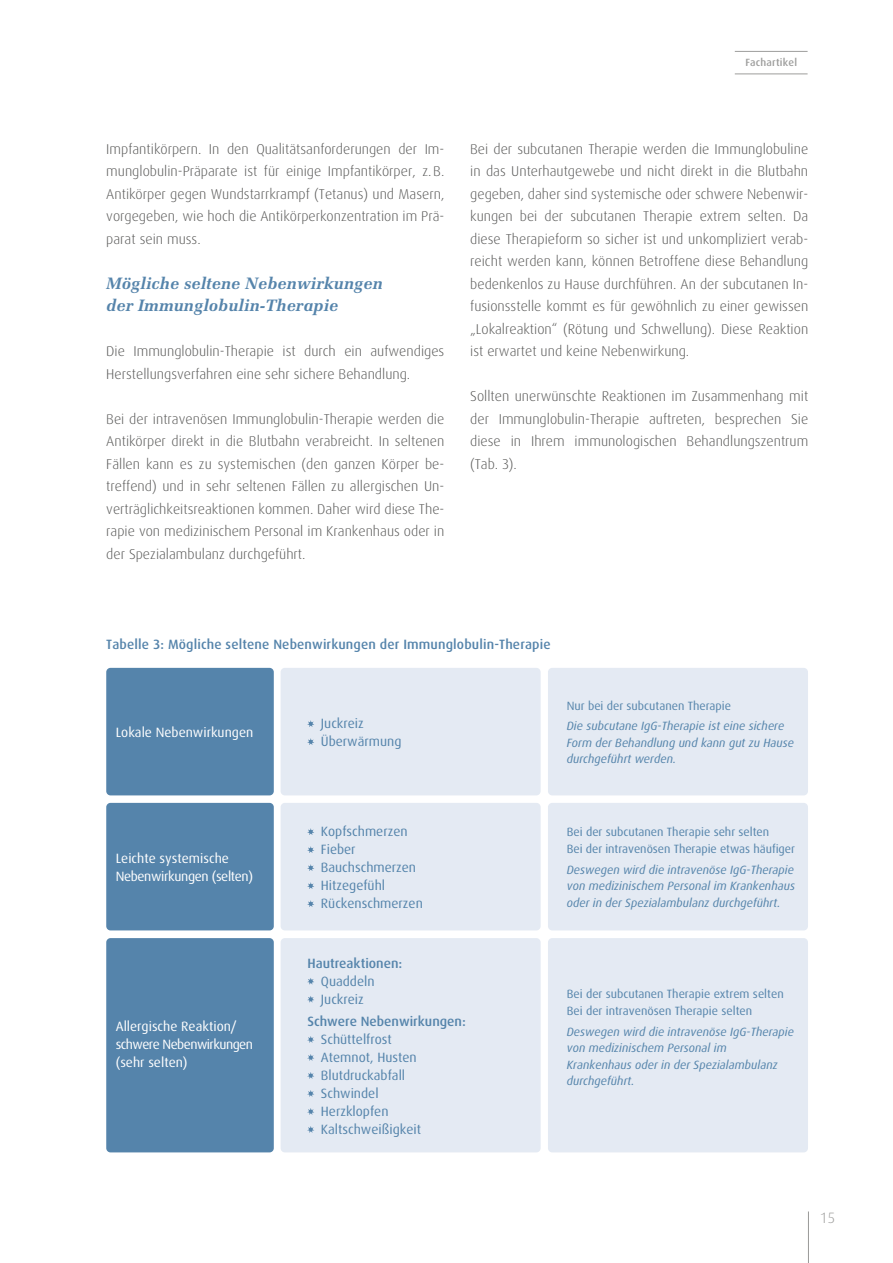
<style>
.page{position:relative;width:893px;height:1263px;background:#fff}
.page>*{position:absolute;margin:0;border:0;box-sizing:border-box;transform-origin:0 0}
.t1{font:italic 700 16.5px/22.5px "Melior";letter-spacing:.005em;color:#5584ab}
.t2{font:300 15px "Dax Pro";color:#9d9d9c}
.t3{font:300 14.25px/22.5px "Dax Pro";color:#575756;text-align:justify}
.t4{font:13.5px/18px "Dax Pro";color:#5584ab}
.t5{font:13.5px/18px "Dax Pro";color:#fff}
.t6{font:500 13.5px "Dax";letter-spacing:.01em;color:#5584ab}
.t7{font:13.5px/18px "Dax Pro";letter-spacing:-.025em;color:#fff}
.t8{font:500 13.5px "Dax Pro";color:#5584ab}
.t9{font:italic 12px/16.5px "Dax Pro";color:#5584ab}
.t10{font:12px/16.5px "Dax Pro";color:#5584ab}
.t11{font:500 10.5px "Dax Pro";letter-spacing:.02em;color:#9d9d9c}
</style>
<div class="page">
<hr style="left:808px;top:1211px;width:1px;height:52px;background:#9d9d9c">
<hr style="left:735px;top:74px;width:73px;height:1px;background:#9d9d9c">
<hr style="left:735px;top:51px;width:73px;height:1px;background:#9d9d9c">
<div style="left:281px;top:668px;width:260px;height:127px;background:#e4eaf3;border-radius:4px"></div>
<div style="left:548px;top:668px;width:260px;height:127px;background:#e4eaf3;border-radius:4px"></div>
<div style="left:106px;top:668px;width:168px;height:127px;background:#5584ab;border-radius:4px"></div>
<svg style="left:307px;top:720px;width:7px;height:7px"></svg>
<svg style="left:307px;top:738px;width:7px;height:7px"></svg>
<div style="left:281px;top:803px;width:260px;height:127px;background:#e4eaf3;border-radius:4px"></div>
<div style="left:548px;top:803px;width:260px;height:127px;background:#e4eaf3;border-radius:4px"></div>
<div style="left:106px;top:803px;width:168px;height:127px;background:#5584ab;border-radius:4px"></div>
<svg style="left:307px;top:828px;width:7px;height:7px"></svg>
<svg style="left:307px;top:846px;width:7px;height:7px"></svg>
<svg style="left:307px;top:864px;width:7px;height:7px"></svg>
<svg style="left:307px;top:882px;width:7px;height:7px"></svg>
<svg style="left:307px;top:900px;width:7px;height:7px"></svg>
<div style="left:281px;top:938px;width:260px;height:214px;background:#e4eaf3;border-radius:4px"></div>
<div style="left:548px;top:938px;width:260px;height:214px;background:#e4eaf3;border-radius:4px"></div>
<div style="left:106px;top:938px;width:168px;height:214px;background:#5584ab;border-radius:4px"></div>
<svg style="left:307px;top:978px;width:7px;height:7px"></svg>
<svg style="left:307px;top:996px;width:7px;height:7px"></svg>
<svg style="left:307px;top:1036px;width:7px;height:7px"></svg>
<svg style="left:307px;top:1054px;width:7px;height:7px"></svg>
<svg style="left:307px;top:1072px;width:7px;height:7px"></svg>
<svg style="left:307px;top:1090px;width:7px;height:7px"></svg>
<svg style="left:307px;top:1108px;width:7px;height:7px"></svg>
<svg style="left:307px;top:1126px;width:7px;height:7px"></svg>
<p class="t11" style="left:745px;top:56px;width:53px">Fachartikel</p>
<p class="t3" style="left:106px;top:138px;width:340px">Impfantikörpern. In den Qualitätsanforderungen der Im&shy;munglobulin-Präparate ist für einige Impfantikörper, z.B.<br>Antikörper gegen Wundstarrkrampf (Tetanus) und Masern, vorgegeben, wie hoch die Antikörperkonzentration im Prä&shy;parat sein muss.</p>
<p class="t1" style="left:106px;top:272px;width:278px">Mögliche seltene Nebenwirkungen der Immunglobulin-Therapie</p>
<p class="t3" style="left:106px;top:340px;width:340px">Die Immunglobulin-Therapie ist durch ein aufwendiges<br>Herstellungsverfahren eine sehr sichere Behandlung.</p>
<p class="t3" style="left:106px;top:408px;width:340px">Bei der intravenösen Immunglobulin-Therapie werden die Antikörper direkt in die Blutbahn verabreicht. In seltenen Fällen kann es zu systemischen (den ganzen Körper be&shy;treffend) und in sehr seltenen Fällen zu allergischen Un&shy;verträglichkeitsreaktionen kommen. Daher wird diese The&shy;rapie von medizinischem Personal im Krankenhaus oder in der Spezialambulanz durchgeführt.</p>
<p class="t3" style="left:470px;top:138px;width:340px">Bei der subcutanen Therapie werden die Immunglobuline in das Unterhautgewebe und nicht direkt in die Blutbahn gegeben, daher sind systemische oder schwere Nebenwir&shy;kungen bei der subcutanen Therapie extrem selten. Da diese Therapieform so sicher ist und unkompliziert verab&shy;reicht werden kann, können Betroffene diese Behandlung bedenkenlos zu Hause durchführen. An der subcutanen In&shy;fusionsstelle kommt es für gewöhnlich zu einer gewissen „Lokalreaktion“ (Rötung und Schwellung). Diese Reaktion ist erwartet und keine Nebenwirkung.</p>
<p class="t3" style="left:470px;top:385px;width:340px">Sollten unerwünschte Reaktionen im Zusammenhang mit der Immunglobulin-Therapie auftreten, besprechen Sie diese in Ihrem immunologischen Behandlungszentrum (Tab. 3).</p>
<p class="t6" style="left:106px;top:637px;width:446px">Tabelle 3: Mögliche seltene Nebenwirkungen der Immunglobulin-Therapie</p>
<p class="t5" style="left:116px;top:723px;width:139px">Lokale Nebenwirkungen</p>
<p class="t4" style="left:321px;top:714px;width:82px">Juckreiz<br>Überwärmung</p>
<p class="t10" style="left:567px;top:697px;width:166px">Nur bei der subcutanen Therapie</p>
<p class="t9" style="left:567px;top:718px;width:229px">Die subcutane IgG-Therapie ist eine sichere<br>Form der Behandlung und kann gut zu Hause durchgeführt werden.</p>
<p class="t7" style="left:116px;top:849px;width:139px">Leichte systemische<br>Nebenwirkungen (selten)</p>
<p class="t5" style="left:116px;top:1018px;width:139px">Allergische Reaktion/ schwere Nebenwirkungen (sehr selten)</p>
<p class="t4" style="left:321px;top:822px;width:103px">Kopfschmerzen<br>Fieber<br>Bauchschmerzen<br>Hitzegefühl<br>Rückenschmerzen</p>
<p class="t10" style="left:567px;top:824px;width:230px">Bei der subcutanen Therapie sehr selten<br>Bei der intravenösen Therapie etwas häufiger</p>
<p class="t9" style="left:567px;top:861px;width:230px;text-align:justify">Deswegen wird die intravenöse IgG-Therapie von medizinischem Personal im Krankenhaus oder in der Spezialambulanz durchgeführt.</p>
<p class="t8" style="left:307px;top:954px;width:96px">Hautreaktionen:</p>
<p class="t4" style="left:321px;top:972px;width:55px">Quaddeln<br>Juckreiz</p>
<p class="t8" style="left:307px;top:1012px;width:160px">Schwere Nebenwirkungen:</p>
<p class="t4" style="left:321px;top:1030px;width:102px">Schüttelfrost<br>Atemnot, Husten<br>Blutdruckabfall<br>Schwindel<br>Herzklopfen<br>Kaltschweißigkeit</p>
<p class="t10" style="left:567px;top:986px;width:218px">Bei der subcutanen Therapie extrem selten<br>Bei der intravenösen Therapie selten</p>
<p class="t9" style="left:567px;top:1023px;width:229px">Deswegen wird die intravenöse IgG-Therapie von medizinischem Personal im Krankenhaus oder in der Spezialambulanz durchgeführt.</p>
<p class="t2" style="left:821px;top:1208px;width:16px">15</p>
</div>
